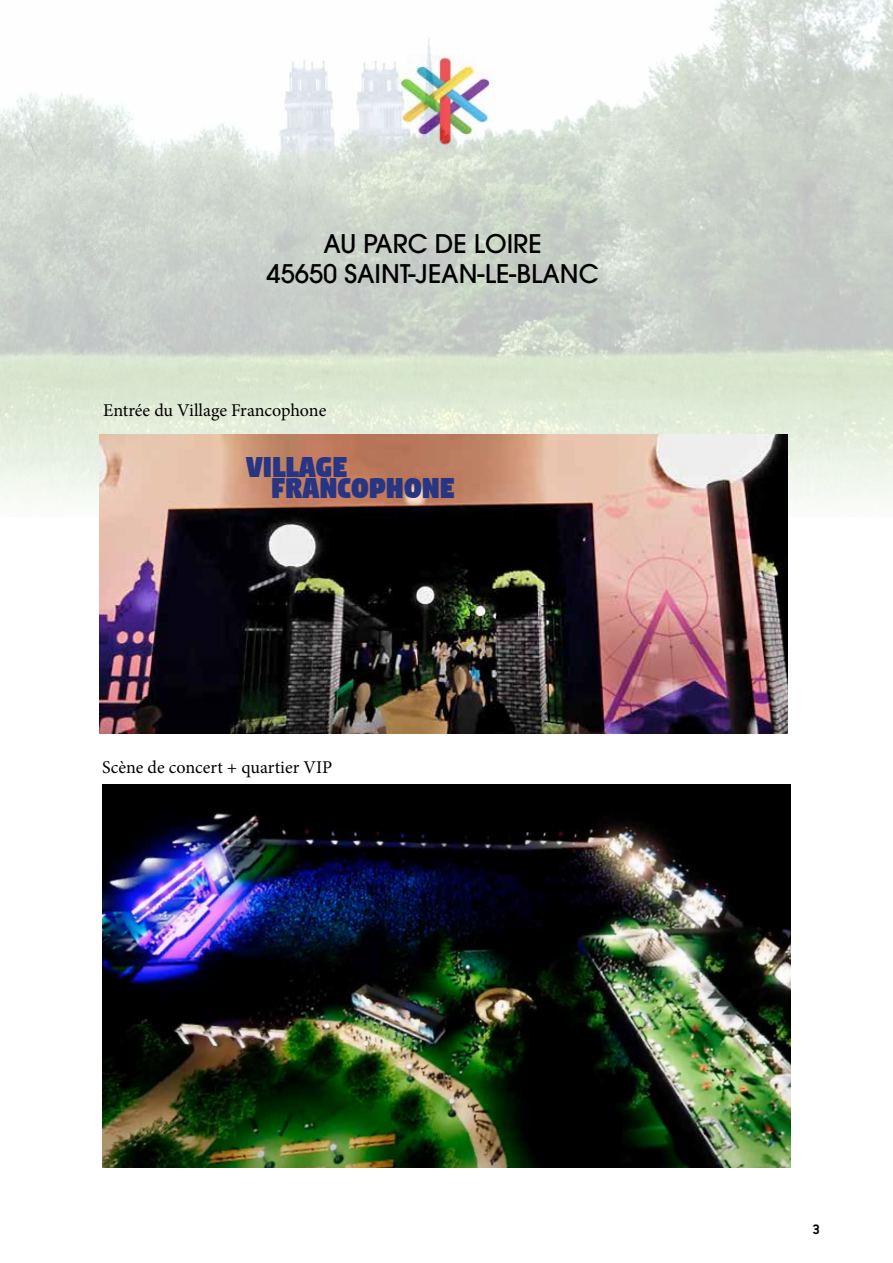
<style>
.page{position:relative;width:893px;height:1263px;background:#fff}
.page>*{position:absolute;margin:0;border:0;box-sizing:border-box;transform-origin:0 0}
.t1{font:33.6px "Digitalt";color:#283583}
.t2{font:500 25.5px/30.6px "Avant Garde";color:#000;text-align:center}
.t3{font:18px "Minion Pro";color:#000}
.t4{font:700 15px "Conduit ITC";color:#000}
</style>
<div class="page">
<img style="left:103px;top:784px;width:688px;height:383px">
<img style="left:0;top:0;width:893px;height:516px">
<img style="left:99px;top:434px;width:688px;height:299px">
<h2 class="t2" style="left:267px;top:228px;width:334px">AU PARC DE LOIRE<br>45650 SAINT-JEAN-LE-BLANC</h2>
<p class="t3" style="left:103px;top:398px;width:225px">Entrée du Village Francophone</p>
<h1 class="t1" style="left:246px;top:451px;width:103px">VILLAGE</h1>
<h1 class="t1" style="left:271px;top:472px;width:185px">FRANCOPHONE</h1>
<p class="t3" style="left:102px;top:755px;width:232px">Scène de concert + quartier VIP</p>
<p class="t4" style="left:812px;top:1221px;width:9px">3</p>
</div>
